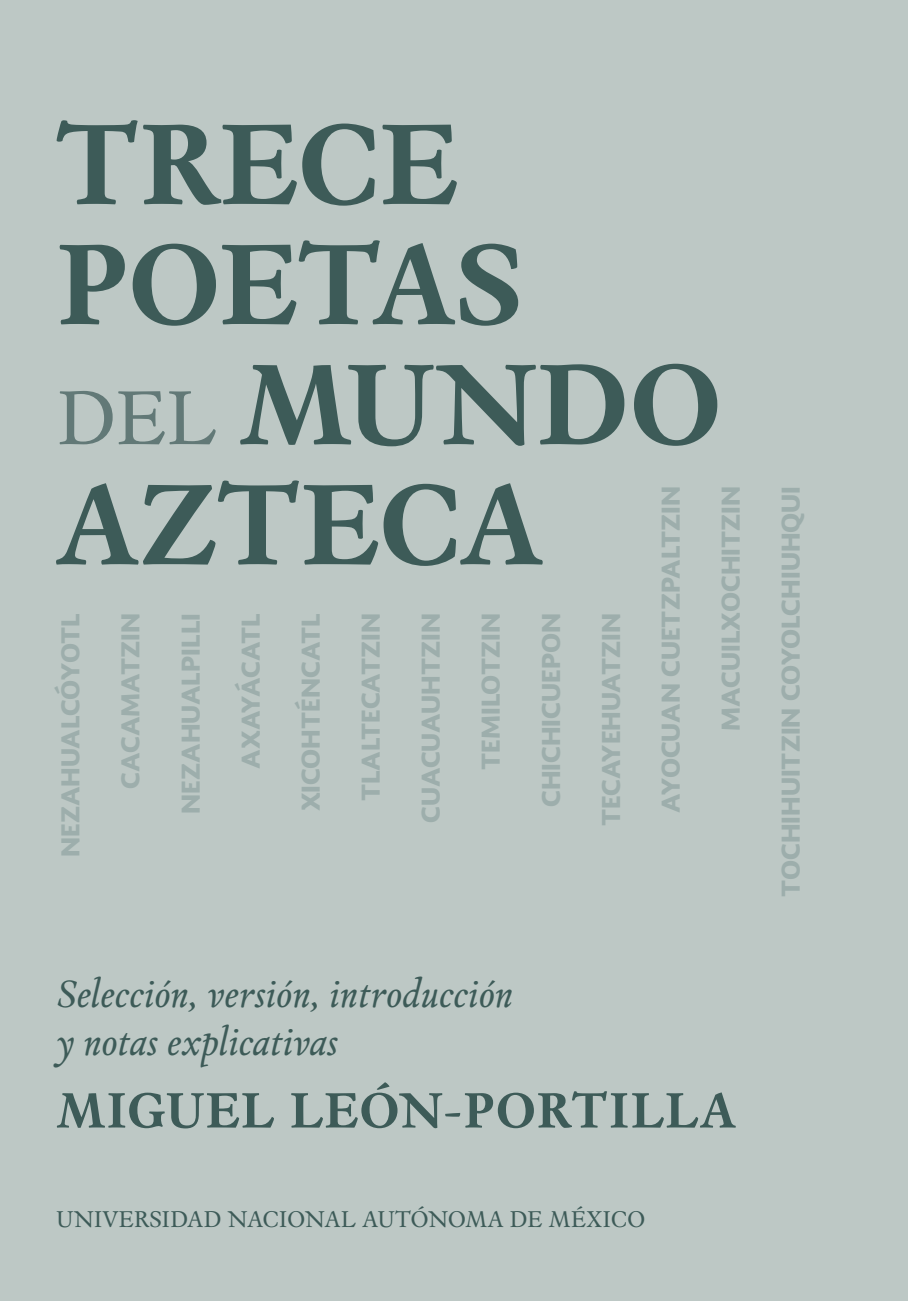
<style>
.page{position:relative;width:908px;height:1301px;background:#fff}
.page>*{position:absolute;margin:0;border:0;box-sizing:border-box;transform-origin:0 0}
.t1{font:700 120px/120px "Espinosa Nova";color:#3d5b58}
.t2{font:700 52px "Espinosa Nova";letter-spacing:.015em;color:#3d5b58}
.t3{font:italic 40px "Espinosa Nova";color:#3d5b58}
.t4{font:900 24px "Soberana Sans";color:#9daeac}
.t5{font:24px "Espinosa Nova";letter-spacing:-.005em;color:#3d5b58}
.s1{font-weight:400;font-size:80px;color:#627977}
</style>
<div class="page">
<div style="left:0;top:0;width:907px;height:1300px;background:#bdc8c5"></div>
<p class="t1" style="left:56px;top:109px;width:404px">TRECE</p>
<p class="t1" style="left:56px;top:229px;width:467px">POETAS</p>
<p class="t1" style="left:56px;top:349px;width:667px"><span class="s1">DEL</span> MUNDO<br>AZTECA</p>
<p class="t4" style="left:653px;top:812px;width:328px;rotate:-90deg">AYOCUAN CUETZPALTZIN</p>
<p class="t4" style="left:713px;top:730px;width:246px;rotate:-90deg">MACUILXOCHITZIN</p>
<p class="t4" style="left:773px;top:896px;width:412px;rotate:-90deg">TOCHIHUITZIN COYOLCHIUHQUI</p>
<p class="t4" style="left:54px;top:856px;width:245px;rotate:-90deg">NEZAHUALCÓYOTL</p>
<p class="t4" style="left:114px;top:788px;width:177px;rotate:-90deg">CACAMATZIN</p>
<p class="t4" style="left:174px;top:813px;width:202px;rotate:-90deg">NEZAHUALPILLI</p>
<p class="t4" style="left:234px;top:768px;width:157px;rotate:-90deg">AXAYÁCATL</p>
<p class="t4" style="left:294px;top:811px;width:200px;rotate:-90deg">XICOHTÉNCATL</p>
<p class="t4" style="left:354px;top:801px;width:190px;rotate:-90deg">TLALTECATZIN</p>
<p class="t4" style="left:414px;top:822px;width:211px;rotate:-90deg">CUACUAUHTZIN</p>
<p class="t4" style="left:474px;top:769px;width:158px;rotate:-90deg">TEMILOTZIN</p>
<p class="t4" style="left:534px;top:807px;width:195px;rotate:-90deg">CHICHICUEPON</p>
<p class="t4" style="left:594px;top:826px;width:215px;rotate:-90deg">TECAYEHUATZIN</p>
<p class="t3" style="left:57px;top:971px;width:457px">Selección, versión, introducción</p>
<p class="t3" style="left:57px;top:1019px;width:283px">y notas explicativas</p>
<p class="t2" style="left:56px;top:1081px;width:681px">MIGUEL LEÓN-PORTILLA</p>
<p class="t5" style="left:56px;top:1204px;width:590px">UNIVERSIDAD NACIONAL AUTÓNOMA DE MÉXICO</p>
</div>
